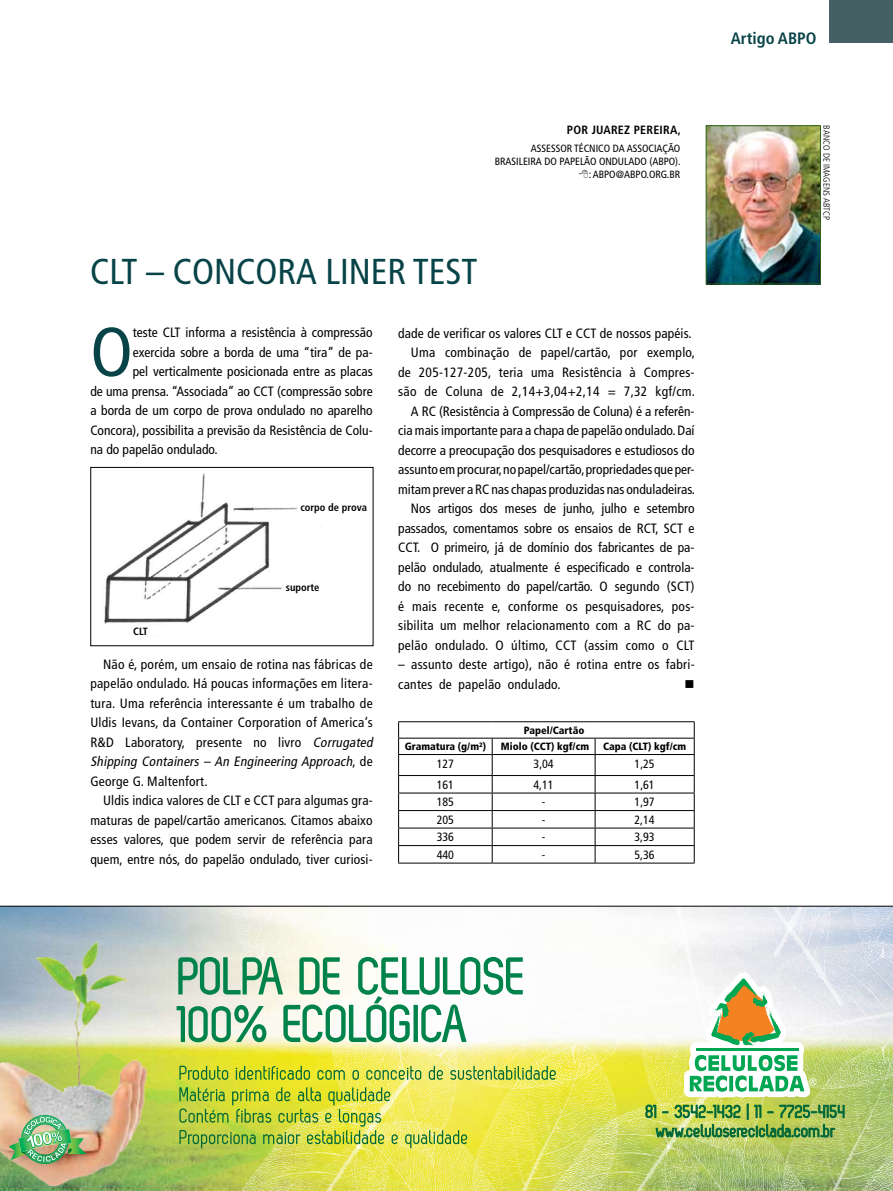
<style>
.page{position:relative;width:893px;height:1191px;background:#fff}
.page>*{position:absolute;margin:0;border:0;box-sizing:border-box;transform-origin:0 0}
.t1{font:condensed 69.3px "Frutiger LT Std";color:#074347}
.t2{font:condensed 36px "Frutiger LT Std";color:#074347}
.t3{font:700 condensed 16.5px "Frutiger LT Std";color:#074347}
.t4{font:condensed 13.5px/19.5px "Frutiger LT Std";color:#000;text-align:justify}
.t5{font:condensed 13.5px "Frutiger LT Std";letter-spacing:.02em;color:#000}
.t6{font:italic condensed 13.5px "Frutiger LT Std";letter-spacing:.02em;color:#000}
.t7{font:13.5px "Wingdings";color:#000}
.t8{font:condensed 12px "Frutiger LT Std";color:#000}
.t9{font:700 condensed 12px "Frutiger LT Std";letter-spacing:.02em;color:#000}
.t10{font:condensed 10.5px/12.6px "Frutiger LT Std";color:#000;text-align:right}
.t11{font:900 condensed 10.5px "Frutiger LT Std";color:#000}
.t12{font:700 condensed 10.5px "Frutiger LT Std";color:#000}
.t13{font:300 condensed 9px "Frutiger LT Std";color:#000}
.s1{font-style:italic}
.s2{font-style:normal}
</style>
<div class="page">
<div style="left:829px;top:0;width:64px;height:43px;background:#456065"></div>
<img style="left:708px;top:127px;width:111px;height:155px">
<div style="left:706px;top:125px;width:115px;height:159px;border:1px solid #2f631c"></div>
<hr style="left:398px;top:721px;width:94px;height:1px;background:#000">
<hr style="left:492px;top:721px;width:103px;height:1px;background:#000">
<hr style="left:595px;top:721px;width:100px;height:1px;background:#000">
<hr style="left:398px;top:738px;width:94px;height:1px;background:#000">
<hr style="left:492px;top:738px;width:103px;height:1px;background:#000">
<hr style="left:595px;top:738px;width:100px;height:1px;background:#000">
<hr style="left:398px;top:754px;width:94px;height:1px;background:#000">
<hr style="left:492px;top:754px;width:103px;height:1px;background:#000">
<hr style="left:595px;top:754px;width:100px;height:1px;background:#000">
<hr style="left:398px;top:775px;width:94px;height:1px;background:#000">
<hr style="left:492px;top:775px;width:103px;height:1px;background:#000">
<hr style="left:595px;top:775px;width:100px;height:1px;background:#000">
<hr style="left:398px;top:792px;width:94px;height:1px;background:#000">
<hr style="left:492px;top:792px;width:103px;height:1px;background:#000">
<hr style="left:595px;top:792px;width:100px;height:1px;background:#000">
<hr style="left:398px;top:810px;width:94px;height:1px;background:#000">
<hr style="left:492px;top:810px;width:103px;height:1px;background:#000">
<hr style="left:595px;top:810px;width:100px;height:1px;background:#000">
<hr style="left:398px;top:827px;width:94px;height:1px;background:#000">
<hr style="left:492px;top:827px;width:103px;height:1px;background:#000">
<hr style="left:595px;top:827px;width:100px;height:1px;background:#000">
<hr style="left:398px;top:845px;width:94px;height:1px;background:#000">
<svg style="left:398px;top:722px;width:1px;height:140px"></svg>
<hr style="left:492px;top:845px;width:103px;height:1px;background:#000">
<svg style="left:492px;top:738px;width:1px;height:124px"></svg>
<hr style="left:595px;top:845px;width:100px;height:1px;background:#000">
<svg style="left:595px;top:738px;width:1px;height:124px"></svg>
<svg style="left:694px;top:722px;width:1px;height:140px"></svg>
<hr style="left:398px;top:862px;width:94px;height:1px;background:#000">
<hr style="left:492px;top:862px;width:103px;height:1px;background:#000">
<hr style="left:595px;top:862px;width:100px;height:1px;background:#000">
<img style="left:104px;top:473px;width:194px;height:151px">
<div style="left:90px;top:467px;width:283px;height:179px;border:1px solid #000"></div>
<img style="left:0;top:906px;width:893px;height:285px">
<p class="t9" style="left:567px;top:123px;width:115px">Por Juarez Pereira,</p>
<p class="t10" style="left:495px;top:143px;width:188px">assessor técnico da Associação<br>Brasileira do Papelão Ondulado (ABPO). : abpo@abpo.org.br</p>
<h2 class="t2" style="left:90px;top:251px;width:389px">CLT – Concora Liner Test</h2>
<h1 class="t1" style="left:90px;top:312px;width:37px">O</h1>
<p class="t4" style="left:133px;top:323px;width:37px">teste CLT</p>
<p class="t4" style="left:186px;top:323px;width:189px">informa a resistência à compressão</p>
<p class="t4" style="left:133px;top:342px;width:241px">exercida sobre a borda de uma “tira” de pa-</p>
<p class="t4" style="left:133px;top:362px;width:241px">pel verticalmente posicionada entre as placas</p>
<p class="t4" style="left:90px;top:381px;width:171px">de uma prensa. “Associada” ao CCT</p>
<p class="t4" style="left:90px;top:381px;width:284px;text-indent:187px">(compressão sobre a borda de um corpo de prova ondulado no aparelho Concora), possibilita a previsão da Resistência de Colu&shy;na do papelão ondulado.</p>
<p class="t12" style="left:300px;top:501px;width:68px">corpo de prova</p>
<p class="t12" style="left:133px;top:625px;width:16px">CLT</p>
<p class="t12" style="left:286px;top:581px;width:35px">suporte</p>
<p class="t4" style="left:103px;top:654px;width:271px">Não é, porém, um ensaio de rotina nas fábricas de</p>
<p class="t5" style="left:90px;top:675px;width:284px">papelão ondulado. Há poucas informações em litera-</p>
<p class="t4" style="left:90px;top:693px;width:284px">tura. Uma referência interessante é um trabalho de</p>
<p class="t4" style="left:90px;top:713px;width:284px">Uldis Ievans, da Container Corporation of America’s</p>
<p class="t4" style="left:90px;top:732px;width:287px">R&amp;D Laboratory, presente no livro <span class="s1">Corrugated</span></p>
<p class="t6" style="left:90px;top:753px;width:284px">Shipping Containers – An Engineering Approach<span class="s2">, d e</span></p>
<p class="t4" style="left:90px;top:771px;width:119px">George G. Maltenfort.</p>
<p class="t4" style="left:103px;top:791px;width:159px">Uldis indica valores de CLT e CCT</p>
<p class="t4" style="left:90px;top:791px;width:284px;text-indent:187px">para algumas gra&shy;maturas de papel/cartão americanos. Citamos abaixo esses valores, que podem servir de referência para quem, entre nós, do papelão ondulado, tiver curiosi-</p>
<p class="t4" style="left:398px;top:323px;width:186px">dade de verificar os valores CLT e CCT</p>
<p class="t4" style="left:600px;top:323px;width:93px">de nossos papéis.</p>
<p class="t5" style="left:411px;top:345px;width:286px">Uma combinação de papel/cartão, por exemplo,</p>
<p class="t5" style="left:398px;top:364px;width:298px">de 205-127-205, teria uma Resistência à Compres-</p>
<p class="t4" style="left:398px;top:382px;width:298px">são de Coluna de 2,14+3,04+2,14 = 7,32 kgf/cm.</p>
<p class="t4" style="left:411px;top:401px;width:285px">A RC (Resistência à Compressão de Coluna) é a referên-</p>
<p class="t4" style="left:398px;top:421px;width:298px">cia mais importante para a chapa de papelão ondulado. Daí</p>
<p class="t4" style="left:398px;top:440px;width:298px">decorre a preocupação dos pesquisadores e estudiosos do</p>
<p class="t4" style="left:398px;top:460px;width:298px">assunto em procurar, no papel/cartão, propriedades que per-</p>
<p class="t4" style="left:398px;top:479px;width:298px">mitam prever a RC nas chapas produzidas nas onduladeiras.</p>
<p class="t4" style="left:411px;top:499px;width:285px">Nos artigos dos meses de junho, julho e setembro</p>
<p class="t4" style="left:398px;top:518px;width:273px">passados, comentamos sobre os ensaios de RCT, SCT</p>
<p class="t4" style="left:398px;top:518px;width:298px;text-indent:290px">e CCT. O primeiro, já de domínio dos fabricantes de pa&shy;pelão ondulado, atualmente é especificado e controla&shy;do no recebimento do papel/cartão. O segundo (SCT) é mais recente e, conforme os pesquisadores, pos&shy;sibilita um melhor relacionamento com a RC do pa&shy;pelão ondulado. O último, CCT</p>
<p class="t4" style="left:584px;top:635px;width:100px">(assim como o CLT</p>
<p class="t4" style="left:398px;top:655px;width:298px">– assunto deste artigo), não é rotina entre os fabri&shy;cantes de papelão ondulado.</p>
<p class="t7" style="left:684px;top:677px;width:12px">■</p>
<p class="t11" style="left:524px;top:724px;width:62px">Papel/Cartão</p>
<p class="t11" style="left:405px;top:740px;width:83px">Gramatura (g/m²)</p>
<p class="t11" style="left:501px;top:740px;width:90px">Miolo (CCT) kgf/cm</p>
<p class="t11" style="left:603px;top:740px;width:85px">Capa (CLT) kgf/cm</p>
<p class="t8" style="left:437px;top:756px;width:19px">127</p>
<p class="t8" style="left:534px;top:756px;width:22px">3,04</p>
<p class="t8" style="left:635px;top:756px;width:22px">1,25</p>
<p class="t8" style="left:437px;top:777px;width:19px">161</p>
<p class="t8" style="left:534px;top:777px;width:22px">4,11</p>
<p class="t8" style="left:635px;top:777px;width:22px">1,61</p>
<p class="t8" style="left:437px;top:795px;width:19px">185</p>
<p class="t8" style="left:542px;top:795px;width:5px">-</p>
<p class="t8" style="left:635px;top:795px;width:22px">1,97</p>
<p class="t8" style="left:437px;top:812px;width:19px">205</p>
<p class="t8" style="left:542px;top:812px;width:5px">-</p>
<p class="t8" style="left:635px;top:812px;width:22px">2,14</p>
<p class="t8" style="left:437px;top:830px;width:19px">336</p>
<p class="t8" style="left:542px;top:830px;width:5px">-</p>
<p class="t8" style="left:634px;top:830px;width:22px">3,93</p>
<p class="t8" style="left:437px;top:847px;width:19px">440</p>
<p class="t8" style="left:542px;top:847px;width:5px">-</p>
<p class="t8" style="left:634px;top:847px;width:22px">5,36</p>
<p class="t3" style="left:731px;top:28px;width:87px">Artigo ABPO</p>
<p class="t13" style="left:832px;top:125px;width:96px;rotate:90deg">BANCO DE IMAGENS ABTCP</p>
</div>
